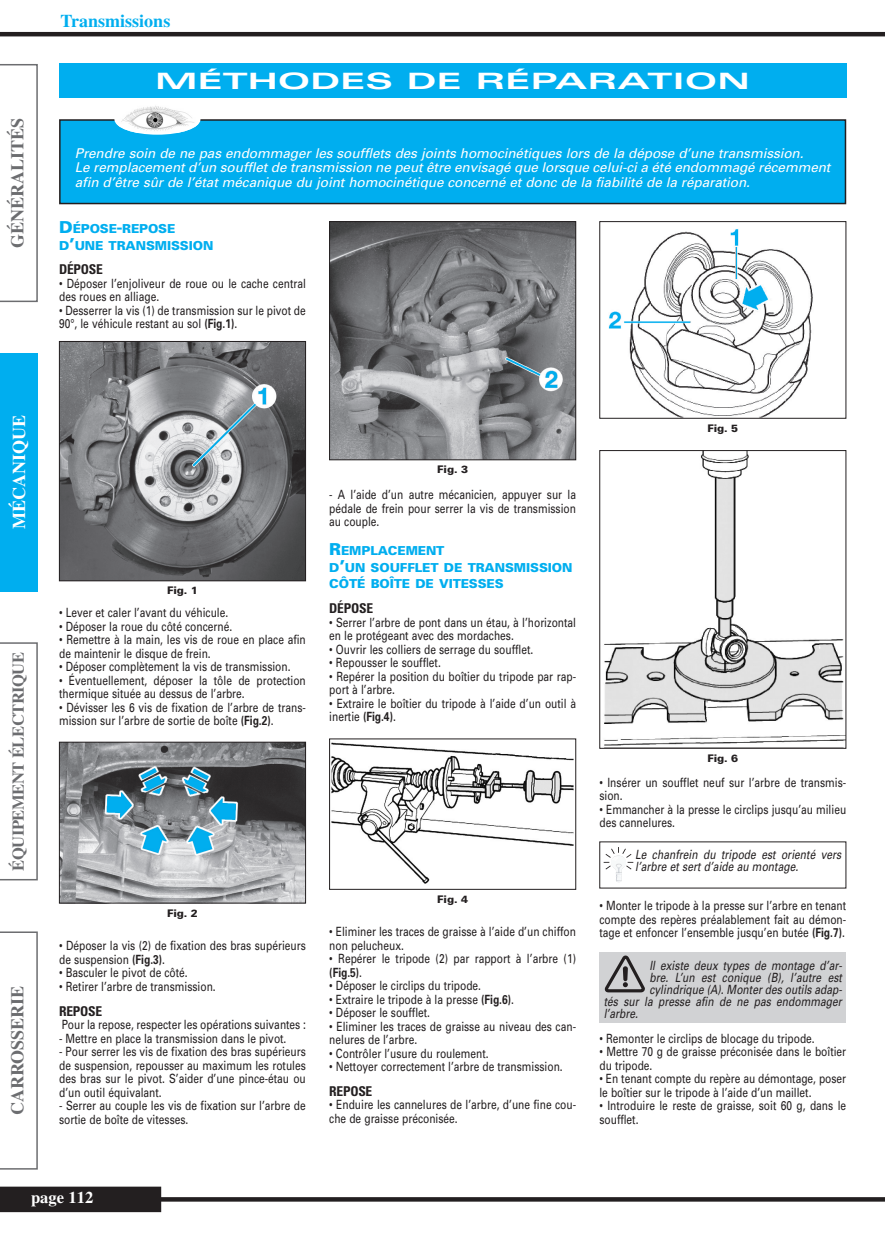
<style>
.page{position:relative;width:885px;height:1246px;background:#fff}
.page>*{position:absolute;margin:0;border:0;box-sizing:border-box;transform-origin:0 0}
.t1{font:700 expanded 22.5px "Univers";color:#fff;scale:1.5 1}
.t2{font:700 18px "Times";color:#6c6d70}
.t3{font:700 18px "Times";color:#00aeef}
.t4{font:700 18px "Times";color:#fff}
.t5{font:700 16.5px "Times";letter-spacing:-.025em;color:#6c6d70}
.t6{font:700 16.5px "Times";color:#fff}
.t7{font:italic 13.5px/14.2px "Univers";letter-spacing:-.005em;color:#fff}
.t8{font:700 condensed 13.5px "Univers";letter-spacing:-.02em;color:#231f20}
.t9{font:12.75px/13.5px "Univers";color:#231f20;scale:.8 1}
.t10{font:italic 12.75px/12px "Univers";color:#231f20;scale:.8 1}
.t11{font:900 12.3px/16.5px "Univers";letter-spacing:-.01em;color:#00aeef}
.t12{font:900 10.5px "Univers";color:#231f20}
.s1{font-size:16.5px}
.s2{font-weight:700}
</style>
<div class="page">
<svg style="left:0;top:64px;width:38px;height:238px"></svg>
<div style="left:0;top:353px;width:38px;height:238px;background:#00aeef"></div>
<svg style="left:0;top:642px;width:38px;height:238px"></svg>
<svg style="left:0;top:931px;width:38px;height:238px"></svg>
<svg style="left:161px;top:1197px;width:723px;height:4px;background:#2a2627"></svg>
<div style="left:0;top:1186px;width:161px;height:26px;background:#231f20"></div>
<hr style="left:0;top:32px;width:884px;height:4px;background:#231f20">
<div style="left:60px;top:120px;width:785px;height:84px;background:#00aeef"></div>
<div style="left:59px;top:119px;width:787px;height:85px;border:2px solid #231f20"></div>
<svg style="left:114px;top:104px;width:86px;height:31px"></svg>
<img style="left:117px;top:104px;width:81px;height:28px">
<img style="left:61px;top:343px;width:243px;height:236px">
<div style="left:59px;top:341px;width:247px;height:240px;border:1px solid #231f20"></div>
<img style="left:331px;top:223px;width:243px;height:235px">
<div style="left:329px;top:221px;width:247px;height:239px;border:1px solid #231f20"></div>
<img style="left:608px;top:229px;width:205px;height:188px">
<div style="left:599px;top:221px;width:247px;height:198px;border:1px solid #231f20"></div>
<img style="left:604px;top:452px;width:240px;height:294px">
<div style="left:599px;top:450px;width:247px;height:299px;border:1px solid #231f20"></div>
<img style="left:61px;top:744px;width:243px;height:157px">
<div style="left:59px;top:742px;width:247px;height:161px;border:1px solid #231f20"></div>
<img style="left:331px;top:742px;width:243px;height:142px">
<div style="left:329px;top:739px;width:247px;height:151px;border:1px solid #231f20"></div>
<svg style="left:603px;top:847px;width:30px;height:22px"></svg>
<img style="left:611px;top:855px;width:15px;height:27px">
<div style="left:599px;top:953px;width:247px;height:70px;background:#d1d2d4"></div>
<svg style="left:604px;top:955px;width:41px;height:37px"></svg>
<div style="left:59px;top:64px;width:787px;height:34px;background:#00aeef"></div>
<h2 class="t3" style="left:61px;top:14px;width:111px">Transmissions</h2>
<h2 class="t2" style="left:11px;top:248px;width:132px;rotate:-90deg">GÉNÉRALITÉS</h2>
<h1 class="t1" style="left:155px;top:73px;width:398px">MÉTHODES DE RÉPARATION</h1>
<p class="t7" style="left:75px;top:148px;width:759px">Prendre soin de ne pas endommager les soufflets des joints homocinétiques lors de la dépose d’une transmission.<br>Le remplacement d’un soufflet de transmission ne peut être envisagé que lorsque celui-ci a été endommagé récemment afin d’être sûr de l’état mécanique du joint homocinétique concerné et donc de la fiabilité de la réparation.</p>
<p class="t11" style="left:59px;top:222px;width:156px"><span class="s1">D</span>ÉPOSE<span class="s1">-</span>REPOSE<br>D<span class="s1">’</span>UNE TRANSMISSION</p>
<p class="t8" style="left:59px;top:265px;width:45px">DÉPOSE</p>
<p class="t9" style="left:59px;top:278px;width:310px">• Déposer l’enjoliveur de roue ou le cache central des roues en alliage.</p>
<p class="t9" style="left:59px;top:305px;width:310px">• Desserrer la vis (1) de transmission sur le pivot de<br>90°, le véhicule restant au sol <span class="s2">(Fig.1)</span>.</p>
<h2 class="t4" style="left:13px;top:529px;width:115px;rotate:-90deg">MÉCANIQUE</h2>
<p class="t5" style="left:12px;top:871px;width:220px;rotate:-90deg">ÉQUIPEMENT ÉLECTRIQUE</p>
<h2 class="t2" style="left:11px;top:1115px;width:131px;rotate:-90deg">CARROSSERIE</h2>
<p class="t12" style="left:167px;top:587px;width:32px">Fig. 1</p>
<p class="t9" style="left:59px;top:607px;width:213px">• Lever et caler l’avant du véhicule.</p>
<p class="t9" style="left:59px;top:620px;width:218px">• Déposer la roue du côté concerné.</p>
<p class="t9" style="left:59px;top:634px;width:310px">• Remettre à la main, les vis de roue en place afin de maintenir le disque de frein.</p>
<p class="t9" style="left:59px;top:661px;width:291px">• Déposer complètement la vis de transmission.</p>
<p class="t9" style="left:59px;top:674px;width:310px">• Éventuellement, déposer la tôle de protection thermique située au dessus de l’arbre.</p>
<p class="t9" style="left:59px;top:701px;width:310px">• Dévisser les 6 vis de fixation de l’arbre de trans&shy;mission sur l’arbre de sortie de boîte <span class="s2">(Fig.2)</span>.</p>
<p class="t12" style="left:167px;top:909px;width:32px">Fig. 2</p>
<p class="t9" style="left:59px;top:940px;width:310px">• Déposer la vis (2) de fixation des bras supérieurs de suspension <span class="s2">(Fig.3)</span>.</p>
<p class="t9" style="left:59px;top:967px;width:162px">• Basculer le pivot de côté.</p>
<p class="t9" style="left:59px;top:981px;width:197px">• Retirer l’arbre de transmission.</p>
<p class="t8" style="left:59px;top:1006px;width:45px">REPOSE</p>
<p class="t9" style="left:62px;top:1019px;width:306px">Pour la repose, respecter les opérations suivantes :</p>
<p class="t9" style="left:59px;top:1032px;width:286px">- Mettre en place la transmission dans le pivot.</p>
<p class="t9" style="left:59px;top:1046px;width:310px;text-align:justify">- Pour serrer les vis de fixation des bras supérieurs de suspension, repousser au maximum les rotules des bras sur le pivot. S’aider d’une pince-étau ou d’un outil équivalant.</p>
<p class="t9" style="left:59px;top:1100px;width:310px">- Serrer au couple les vis de fixation sur l’arbre de sortie de boîte de vitesses.</p>
<p class="t12" style="left:437px;top:466px;width:32px">Fig. 3</p>
<p class="t9" style="left:329px;top:489px;width:310px;text-align:justify">- A l’aide d’un autre mécanicien, appuyer sur la pédale de frein pour serrer la vis de transmission au couple.</p>
<p class="t11" style="left:329px;top:544px;width:244px"><span class="s1">R</span>EMPLACEMENT<br>D<span class="s1">’</span>UN SOUFFLET DE TRANSMISSION<br>CÔTÉ BOÎTE DE VITESSES</p>
<p class="t8" style="left:329px;top:603px;width:45px">DÉPOSE</p>
<p class="t9" style="left:329px;top:616px;width:310px">• Serrer l’arbre de pont dans un étau, à l’horizontal en le protégeant avec des mordaches.</p>
<p class="t9" style="left:329px;top:643px;width:256px">• Ouvrir les colliers de serrage du soufflet.</p>
<p class="t9" style="left:329px;top:657px;width:141px">• Repousser le soufflet.</p>
<p class="t9" style="left:329px;top:670px;width:310px">• Repérer la position du boîtier du tripode par rap&shy;port à l’arbre.</p>
<p class="t9" style="left:329px;top:697px;width:310px">• Extraire le boîtier du tripode à l’aide d’un outil à inertie <span class="s2">(Fig.4)</span>.</p>
<p class="t12" style="left:437px;top:895px;width:32px">Fig. 4</p>
<p class="t9" style="left:329px;top:926px;width:310px">• Eliminer les traces de graisse à l’aide d’un chiffon non pelucheux.</p>
<p class="t9" style="left:329px;top:953px;width:310px">• Repérer le tripode (2) par rapport à l’arbre (1) <span class="s2">(Fig.5)</span>.</p>
<p class="t9" style="left:329px;top:980px;width:191px">• Déposer le circlips du tripode.</p>
<p class="t9" style="left:329px;top:993px;width:232px">• Extraire le tripode à la presse <span class="s2">(Fig.6)</span>.</p>
<p class="t9" style="left:329px;top:1007px;width:127px">• Déposer le soufflet.</p>
<p class="t9" style="left:329px;top:1020px;width:310px">• Eliminer les traces de graisse au niveau des can&shy;nelures de l’arbre.</p>
<p class="t9" style="left:329px;top:1047px;width:201px">• Contrôler l’usure du roulement.</p>
<p class="t9" style="left:329px;top:1061px;width:293px">• Nettoyer correctement l’arbre de transmission.</p>
<p class="t8" style="left:329px;top:1086px;width:45px">REPOSE</p>
<p class="t9" style="left:329px;top:1099px;width:310px">• Enduire les cannelures de l’arbre, d’une fine cou&shy;che de graisse préconisée.</p>
<p class="t12" style="left:707px;top:424px;width:32px">Fig. 5</p>
<p class="t12" style="left:707px;top:754px;width:32px">Fig. 6</p>
<p class="t9" style="left:599px;top:777px;width:310px">• Insérer un soufflet neuf sur l’arbre de transmis&shy;sion.</p>
<p class="t9" style="left:599px;top:804px;width:310px">• Emmancher à la presse le circlips jusqu’au milieu des cannelures.</p>
<p class="t10" style="left:635px;top:850px;width:262px">Le chanfrein du tripode est orienté vers l’arbre et sert d’aide au montage.</p>
<p class="t9" style="left:599px;top:900px;width:310px;text-align:justify">• Monter le tripode à la presse sur l’arbre en tenant compte des repères préalablement fait au démon&shy;tage et enfoncer l’ensemble jusqu’en butée <span class="s2">(Fig.7)</span>.</p>
<p class="t10" style="left:649px;top:960px;width:245px">Il existe deux types de montage d’ar-</p>
<p class="t10" style="left:649px;top:972px;width:245px">bre. L’un est conique (B), l’autre est</p>
<p class="t10" style="left:649px;top:984px;width:245px">cylindrique (A). Monter des outils adap-</p>
<p class="t10" style="left:603px;top:996px;width:302px">tés sur la presse afin de ne pas endommager</p>
<p class="t10" style="left:603px;top:1008px;width:47px">l’arbre.</p>
<p class="t9" style="left:599px;top:1032px;width:271px">• Remonter le circlips de blocage du tripode.</p>
<p class="t9" style="left:599px;top:1046px;width:310px">• Mettre 70 g de graisse préconisée dans le boîtier du tripode.</p>
<p class="t9" style="left:599px;top:1073px;width:310px">• En tenant compte du repère au démontage, poser le boîtier sur le tripode à l’aide d’un maillet.</p>
<p class="t9" style="left:599px;top:1100px;width:310px">• Introduire le reste de graisse, soit 60 g, dans le soufflet.</p>
<p class="t6" style="left:31px;top:1192px;width:64px">page 112</p>
</div>
